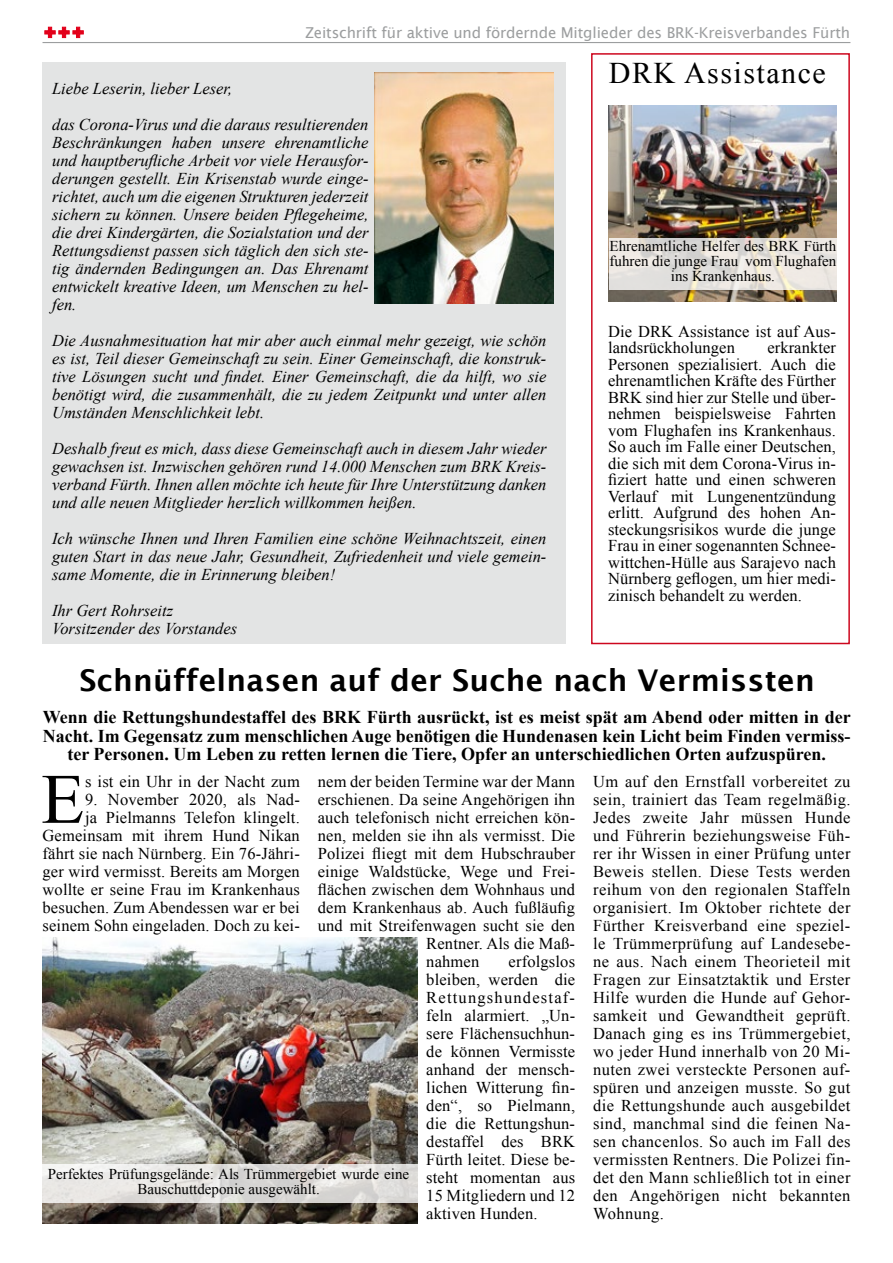
<style>
.page{position:relative;width:893px;height:1263px;background:#fff}
.page>*{position:absolute;margin:0;border:0;box-sizing:border-box;transform-origin:0 0}
.t1{font:70.8px "Times New Roman";color:#000}
.t2{font:600 30px "Lucida Sans";letter-spacing:.01em;color:#000}
.t3{font:30px "Times New Roman";letter-spacing:.05em;color:#000}
.t4{font:700 18px/18px "Times New Roman";color:#000;text-align:center}
.t5{font:16.5px/18px "Times New Roman";letter-spacing:.01em;color:#000;text-align:justify}
.t6{font:italic 16.5px/18px "Times New Roman";color:#000;text-align:justify}
.t7{font:15px/15px "Times New Roman";color:#000;text-align:center}
.t8{font:15px "Lucida Sans";letter-spacing:-.01em;color:#9c9e9f}
</style>
<div class="page">
<hr style="left:43px;top:42px;width:807px;height:1px;background:#9c9e9f">
<svg style="left:45px;top:27px;width:38px;height:11px"></svg>
<img style="left:43px;top:938px;width:375px;height:285px">
<svg style="left:43px;top:1164px;width:375px;height:39px;background:#e2e0de"></svg>
<div style="left:43px;top:62px;width:523px;height:581px;background:#e3e4e4"></div>
<img style="left:374px;top:72px;width:180px;height:231px">
<div style="left:591px;top:53px;width:259px;height:591px;background:#fff;border:2px solid #cd071e"></div>
<img style="left:608px;top:105px;width:228px;height:196px">
<svg style="left:609px;top:238px;width:228px;height:51px;background:#e6e2dc"></svg>
<p class="t8" style="left:305px;top:24px;width:547px">Zeitschrift für aktive und fördernde Mitglieder des BRK-Kreisverbandes Fürth</p>
<p class="t6" style="left:52px;top:70px;width:318px;line-height:36px">Liebe Leserin, lieber Leser,<br>das Corona-Virus und die daraus resultierenden</p>
<p class="t6" style="left:52px;top:133px;width:318px">Beschränkungen haben unsere ehrenamtliche und hauptberufliche Arbeit vor viele Herausfor&shy;derungen gestellt. Ein Krisenstab wurde einge&shy;richtet, auch um die eigenen Strukturen jederzeit sichern zu können. Unsere beiden Pflegeheime, die drei Kindergärten, die Sozialstation und der Rettungsdienst passen sich täglich den sich ste&shy;tig ändernden Bedingungen an. Das Ehrenamt entwickelt kreative Ideen, um Menschen zu hel&shy;fen.</p>
<p class="t6" style="left:52px;top:331px;width:496px">Die Ausnahmesituation hat mir aber auch einmal mehr gezeigt, wie schön es ist, Teil dieser Gemeinschaft zu sein. Einer Gemeinschaft, die konstruk&shy;tive Lösungen sucht und findet. Einer Gemeinschaft, die da hilft, wo sie benötigt wird, die zusammenhält, die zu jedem Zeitpunkt und unter allen Umständen Menschlichkeit lebt.</p>
<p class="t6" style="left:52px;top:439px;width:496px">Deshalb freut es mich, dass diese Gemeinschaft auch in diesem Jahr wieder gewachsen ist. Inzwischen gehören rund 14.000 Menschen zum BRK Kreis&shy;verband Fürth. Ihnen allen möchte ich heute für Ihre Unterstützung danken und alle neuen Mitglieder herzlich willkommen heißen.</p>
<p class="t6" style="left:52px;top:530px;width:496px">Ich wünsche Ihnen und Ihren Familien eine schöne Weihnachtszeit, einen guten Start in das neue Jahr, Gesundheit, Zufriedenheit und viele gemein&shy;same Momente, die in Erinnerung bleiben!</p>
<p class="t6" style="left:52px;top:602px;width:187px">Ihr Gert Rohrseitz<br>Vorsitzender des Vorstandes</p>
<h2 class="t3" style="left:609px;top:52px;width:218px">DRK Assistance</h2>
<p class="t7" style="left:609px;top:238px;width:228px">Ehrenamtliche Helfer des BRK Fürth fuhren die junge Frau vom Flughafen ins Krankenhaus.</p>
<p class="t5" style="left:608px;top:322px;width:229px;line-height:16.5px">Die DRK Assistance ist auf Aus&shy;landsrückholungen</p>
<p class="t5" style="left:608px;top:339px;width:229px;line-height:16.5px;text-indent:159px">erkrankter Personen spezialisiert. Auch die ehrenamtlichen Kräfte des Fürther BRK sind hier zur Stelle und über&shy;nehmen beispielsweise Fahrten vom Flughafen ins Krankenhaus.<br>So auch im Falle einer Deutschen, die sich mit dem Corona-Virus in&shy;fiziert hatte und einen schweren Verlauf mit Lungenentzündung erlitt. Aufgrund des hohen An&shy;steckungsrisikos wurde die junge Frau in einer sogenannten Schnee&shy;wittchen-Hülle aus Sarajevo nach Nürnberg geflogen, um hier medi&shy;zinisch behandelt zu werden.</p>
<h2 class="t2" style="left:79px;top:663px;width:737px">Schnüffelnasen auf der Suche nach Vermissten</h2>
<p class="t4" style="left:43px;top:708px;width:809px">Wenn die Rettungshundestaffel des BRK Fürth ausrückt, ist es meist spät am Abend oder mitten in der<br>Nacht. Im Gegensatz zum menschlichen Auge benötigen die Hundenasen kein Licht beim Finden vermiss&shy;ter Personen. Um Leben zu retten lernen die Tiere, Opfer an unterschiedlichen Orten aufzuspüren.</p>
<h1 class="t1" style="left:41px;top:749px;width:45px">E</h1>
<p class="t5" style="left:85px;top:772px;width:216px">s ist ein Uhr in der Nacht zum</p>
<p class="t5" style="left:318px;top:772px;width:259px">nem der beiden Termine war der Mann</p>
<p class="t5" style="left:318px;top:790px;width:259px">erschienen. Da seine Angehörigen ihn</p>
<p class="t5" style="left:318px;top:808px;width:259px">auch telefonisch nicht erreichen kön-</p>
<p class="t5" style="left:318px;top:826px;width:259px">nen, melden sie ihn als vermisst. Die</p>
<p class="t5" style="left:318px;top:844px;width:259px">Polizei fliegt mit dem Hubschrauber</p>
<p class="t5" style="left:318px;top:862px;width:259px">einige Waldstücke, Wege und Frei-</p>
<p class="t5" style="left:318px;top:880px;width:259px">flächen zwischen dem Wohnhaus und</p>
<p class="t5" style="left:318px;top:898px;width:259px">dem Krankenhaus ab. Auch fußläufig</p>
<p class="t5" style="left:318px;top:916px;width:259px">und mit Streifenwagen sucht sie den</p>
<p class="t5" style="left:426px;top:934px;width:150px">Rentner. Als die Maß-</p>
<p class="t5" style="left:426px;top:952px;width:55px">nahmen</p>
<p class="t5" style="left:43px;top:790px;width:259px;text-align:right">9. November 2020, als Nad-<br>ja Pielmanns Telefon klingelt.<br>Gemeinsam mit ihrem Hund Nikan fährt sie nach Nürnberg. Ein 76-Jähri&shy;ger wird vermisst. Bereits am Morgen wollte er seine Frau im Krankenhaus besuchen. Zum Abendessen war er bei seinem Sohn eingeladen. Doch zu kei-</p>
<p class="t5" style="left:426px;top:952px;width:150px;text-indent:82px">erfolgslos bleiben, werden die Rettungshundestaf&shy;feln alarmiert. „Un&shy;sere Flächensuchhun&shy;de können Vermisste anhand der mensch&shy;lichen Witterung fin&shy;den“, so Pielmann, die die Rettungshun&shy;destaffel des BRK Fürth leitet. Diese be&shy;steht momentan aus 15 Mitgliedern und 12 aktiven Hunden.</p>
<p class="t7" style="left:48px;top:1166px;width:363px">Perfektes Prüfungsgelände: Als Trümmergebiet wurde eine<br>Bauschuttdeponie ausgewählt.</p>
<p class="t5" style="left:593px;top:772px;width:259px">Um auf den Ernstfall vorbereitet zu sein, trainiert das Team regelmäßig.<br>Jedes zweite Jahr müssen Hunde und Führerin beziehungsweise Füh&shy;rer ihr Wissen in einer Prüfung unter Beweis stellen. Diese Tests werden reihum von den regionalen Staffeln organisiert. Im Oktober richtete der Fürther Kreisverband eine speziel&shy;le Trümmerprüfung auf Landesebe&shy;ne aus. Nach einem Theorieteil mit Fragen zur Einsatztaktik und Erster Hilfe wurden die Hunde auf Gehor&shy;samkeit und Gewandtheit geprüft.<br>Danach ging es ins Trümmergebiet, wo jeder Hund innerhalb von 20 Mi&shy;nuten zwei versteckte Personen auf&shy;spüren und anzeigen musste. So gut die Rettungshunde auch ausgebildet sind, manchmal sind die feinen Na&shy;sen chancenlos. So auch im Fall des vermissten Rentners. Die Polizei fin&shy;det den Mann schließlich tot in einer den Angehörigen nicht bekannten Wohnung.</p>
</div>
